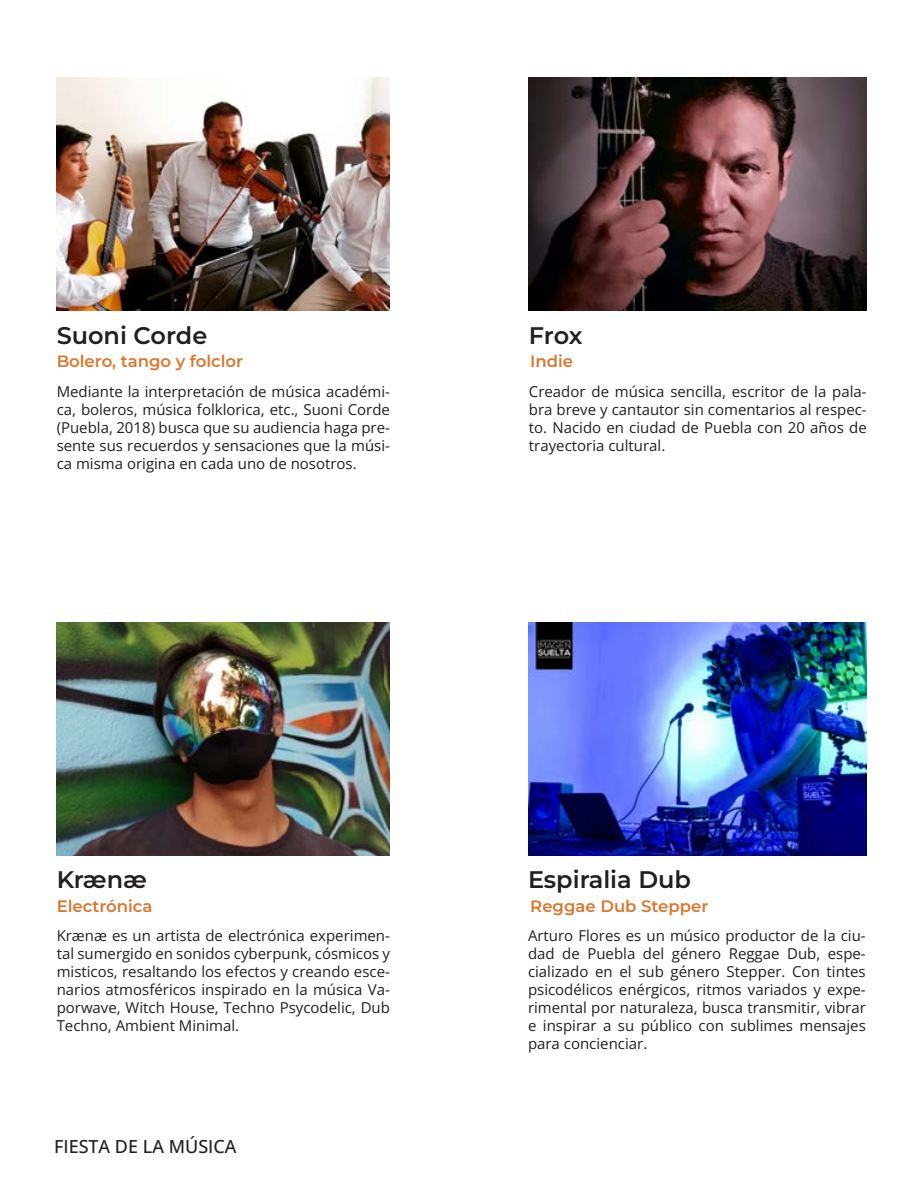
<style>
.page{position:relative;width:918px;height:1188px;background:#fff}
.page>*{position:absolute;margin:0;border:0;box-sizing:border-box;transform-origin:0 0}
.t1{font:600 24px "Montserrat";color:#231f20}
.t2{font:500 18px "Open Sans";color:#231f20}
.Estilo_de_párrafo_1{font:600 16.5px "Montserrat";color:#db772e}
.t3{font:15px/18px "Open Sans";color:#231f20;text-align:justify}
</style>
<div class="page">
<img style="left:57px;top:77px;width:333px;height:234px">
<img style="left:57px;top:622px;width:333px;height:234px">
<img style="left:529px;top:77px;width:338px;height:234px">
<img style="left:529px;top:622px;width:338px;height:234px">
<p class="t1" style="left:57px;top:319px;width:152px">Suoni Corde</p>
<p class="Estilo_de_párrafo_1" style="left:57px;top:350px;width:188px">Bolero, tango y folclor</p>
<p class="t3" style="left:57px;top:382px;width:335px">Mediante la interpretación de música académi&shy;ca, boleros, música folklorica, etc., Suoni Corde (Puebla, 2018) busca que su audiencia haga pre&shy;sente sus recuerdos y sensaciones que la músi&shy;ca misma origina en cada uno de nosotros.</p>
<p class="t1" style="left:529px;top:319px;width:55px">Frox</p>
<p class="Estilo_de_párrafo_1" style="left:530px;top:350px;width:44px">Indie</p>
<p class="t3" style="left:529px;top:382px;width:339px">Creador de música sencilla, escritor de la pala&shy;bra breve y cantautor sin comentarios al respec&shy;to. Nacido en ciudad de Puebla con 20 años de trayectoria cultural.</p>
<p class="t1" style="left:57px;top:864px;width:92px">Krænæ</p>
<p class="t1" style="left:528px;top:864px;width:165px">Espiralia Dub</p>
<p class="Estilo_de_párrafo_1" style="left:57px;top:895px;width:97px">Electrónica</p>
<p class="Estilo_de_párrafo_1" style="left:530px;top:895px;width:179px">Reggae Dub Stepper</p>
<p class="t3" style="left:57px;top:927px;width:335px">Krænæ es un artista de electrónica experimen&shy;tal sumergido en sonidos cyberpunk, cósmicos y misticos, resaltando los efectos y creando esce&shy;narios atmosféricos inspirado en la música Va&shy;porwave, Witch House, Techno Psycodelic, Dub Techno, Ambient Minimal.</p>
<p class="t3" style="left:528px;top:927px;width:339px">Arturo Flores es un músico productor de la ciu&shy;dad de Puebla del género Reggae Dub, espe&shy;cializado en el sub género Stepper. Con tintes psicodélicos enérgicos, ritmos variados y expe&shy;rimental por naturaleza, busca transmitir, vibrar e inspirar a su público con sublimes mensajes para concienciar.</p>
<p class="t2" style="left:54px;top:1134px;width:184px">FIESTA DE LA MÚSICA</p>
</div>
